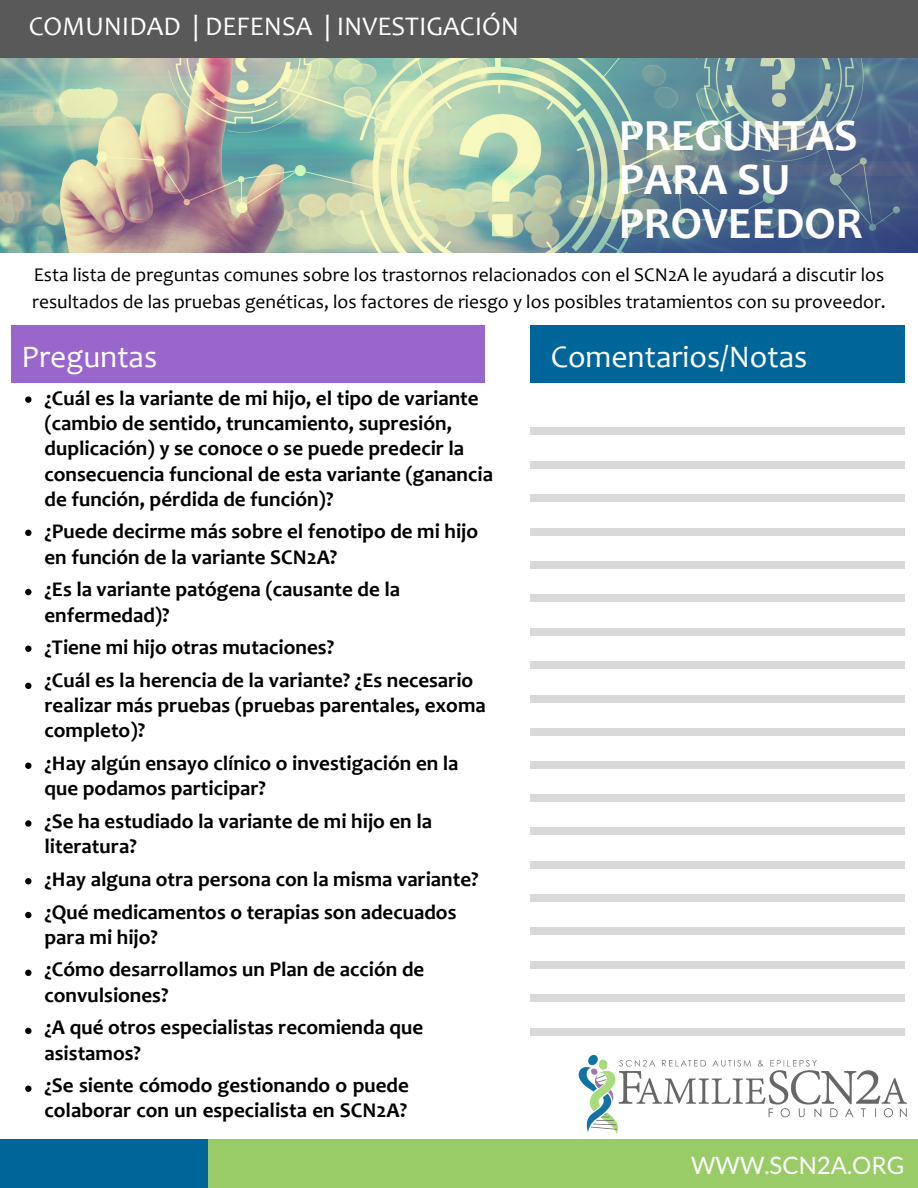
<style>
.page{position:relative;width:918px;height:1188px;background:#fff}
.page>*{position:absolute;margin:0;border:0;box-sizing:border-box;transform-origin:0 0}
.t1{font:700 45px/44.4px "Candara";color:#fff}
.t2{font:31.5px "Candara";color:#fff}
.t3{font:27px "Candara";color:#fff}
.t4{font:24px "Lato";color:#fff}
.t5{font:700 21px/25.2px "Candara";color:#000}
.t6{font:19.5px/26.8px "Candara";color:#000}
</style>
<div class="page">
<img style="left:0;top:58px;width:918px;height:194px">
<div style="left:0;top:0;width:918px;height:58px;background:#595959"></div>
<div style="left:0;top:1140px;width:212px;height:48px;background:#069"></div>
<div style="left:208px;top:1140px;width:710px;height:48px;background:#9c6"></div>
<img style="left:572px;top:1054px;width:342px;height:86px">
<svg style="left:25px;top:396px;width:7px;height:7px"></svg>
<svg style="left:25px;top:530px;width:7px;height:6px"></svg>
<svg style="left:25px;top:589px;width:7px;height:6px"></svg>
<svg style="left:25px;top:646px;width:7px;height:6px"></svg>
<svg style="left:25px;top:683px;width:7px;height:6px"></svg>
<svg style="left:25px;top:763px;width:7px;height:6px"></svg>
<svg style="left:25px;top:820px;width:7px;height:7px"></svg>
<svg style="left:25px;top:878px;width:7px;height:6px"></svg>
<svg style="left:25px;top:912px;width:7px;height:6px"></svg>
<svg style="left:25px;top:970px;width:7px;height:6px"></svg>
<svg style="left:25px;top:1028px;width:7px;height:6px"></svg>
<svg style="left:25px;top:1086px;width:7px;height:6px"></svg>
<div style="left:11px;top:326px;width:474px;height:57px;background:#96c"></div>
<div style="left:530px;top:326px;width:374px;height:57px;background:#069"></div>
<div style="left:530px;top:427px;width:375px;height:8px;background:#d9d9d9"></div>
<div style="left:530px;top:461px;width:375px;height:8px;background:#d9d9d9"></div>
<div style="left:530px;top:494px;width:375px;height:8px;background:#d9d9d9"></div>
<div style="left:530px;top:528px;width:375px;height:8px;background:#d9d9d9"></div>
<div style="left:530px;top:561px;width:375px;height:8px;background:#d9d9d9"></div>
<div style="left:530px;top:594px;width:375px;height:8px;background:#d9d9d9"></div>
<div style="left:530px;top:628px;width:375px;height:8px;background:#d9d9d9"></div>
<div style="left:530px;top:661px;width:375px;height:8px;background:#d9d9d9"></div>
<div style="left:530px;top:695px;width:375px;height:8px;background:#d9d9d9"></div>
<div style="left:530px;top:728px;width:375px;height:8px;background:#d9d9d9"></div>
<div style="left:530px;top:761px;width:375px;height:8px;background:#d9d9d9"></div>
<div style="left:530px;top:794px;width:375px;height:8px;background:#d9d9d9"></div>
<div style="left:530px;top:827px;width:375px;height:8px;background:#d9d9d9"></div>
<div style="left:530px;top:861px;width:375px;height:8px;background:#d9d9d9"></div>
<div style="left:530px;top:894px;width:375px;height:8px;background:#d9d9d9"></div>
<div style="left:530px;top:927px;width:375px;height:8px;background:#d9d9d9"></div>
<div style="left:530px;top:961px;width:375px;height:8px;background:#d9d9d9"></div>
<div style="left:530px;top:994px;width:375px;height:8px;background:#d9d9d9"></div>
<div style="left:530px;top:1028px;width:375px;height:8px;background:#d9d9d9"></div>
<p class="t3" style="left:29px;top:9px;width:492px">COMUNIDAD | DEFENSA | INVESTIGACIÓN</p>
<h1 class="t1" style="left:619px;top:112px;width:245px">PREGUNTAS<br>PARA SU<br>PROVEEDOR</h1>
<p class="t6" style="left:32px;top:261px;width:855px">Esta lista de preguntas comunes sobre los trastornos relacionados con el SCN2A le ayudará a discutir los resultados de las pruebas genéticas, los factores de riesgo y los posibles tratamientos con su proveedor.</p>
<h2 class="t2" style="left:22px;top:337px;width:137px">Preguntas</h2>
<h2 class="t2" style="left:551px;top:337px;width:258px">Comentarios/Notas</h2>
<p class="t5" style="left:45px;top:385px;width:450px">¿Cuál es la variante de mi hijo, el tipo de variante (cambio de sentido, truncamiento, supresión, duplicación) y se conoce o se puede predecir la consecuencia funcional de esta variante (ganancia de función, pérdida de función)?</p>
<p class="t5" style="left:45px;top:519px;width:435px">¿Puede decirme más sobre el fenotipo de mi hijo en función de la variante SCN2A?</p>
<p class="t5" style="left:45px;top:577px;width:357px">¿Es la variante patógena (causante de la enfermedad)?</p>
<p class="t5" style="left:45px;top:631px;width:430px;line-height:32.7px">¿Tiene mi hijo otras mutaciones?<br>¿Cuál es la herencia de la variante? ¿Es necesario</p>
<p class="t5" style="left:45px;top:692px;width:443px">realizar más pruebas (pruebas parentales, exoma completo)?</p>
<p class="t5" style="left:45px;top:750px;width:416px">¿Hay algún ensayo clínico o investigación en la que podamos participar?</p>
<p class="t5" style="left:45px;top:808px;width:389px">¿Se ha estudiado la variante de mi hijo en la literatura?</p>
<p class="t5" style="left:45px;top:862px;width:436px;line-height:32.7px">¿Hay alguna otra persona con la misma variante? ¿Qué medicamentos o terapias son adecuados</p>
<p class="t5" style="left:45px;top:920px;width:381px;line-height:32.7px">para mi hijo?<br>¿Cómo desarrollamos un Plan de acción de</p>
<p class="t5" style="left:45px;top:978px;width:380px;line-height:32.7px">convulsiones?<br>¿A qué otros especialistas recomienda que</p>
<p class="t5" style="left:45px;top:1036px;width:366px;line-height:32.7px">asistamos?<br>¿Se siente cómodo gestionando o puede</p>
<p class="t5" style="left:45px;top:1098px;width:364px">colaborar con un especialista en SCN2A?</p>
<p class="t4" style="left:691px;top:1150px;width:215px">WWW.SCN2A.ORG</p>
</div>
